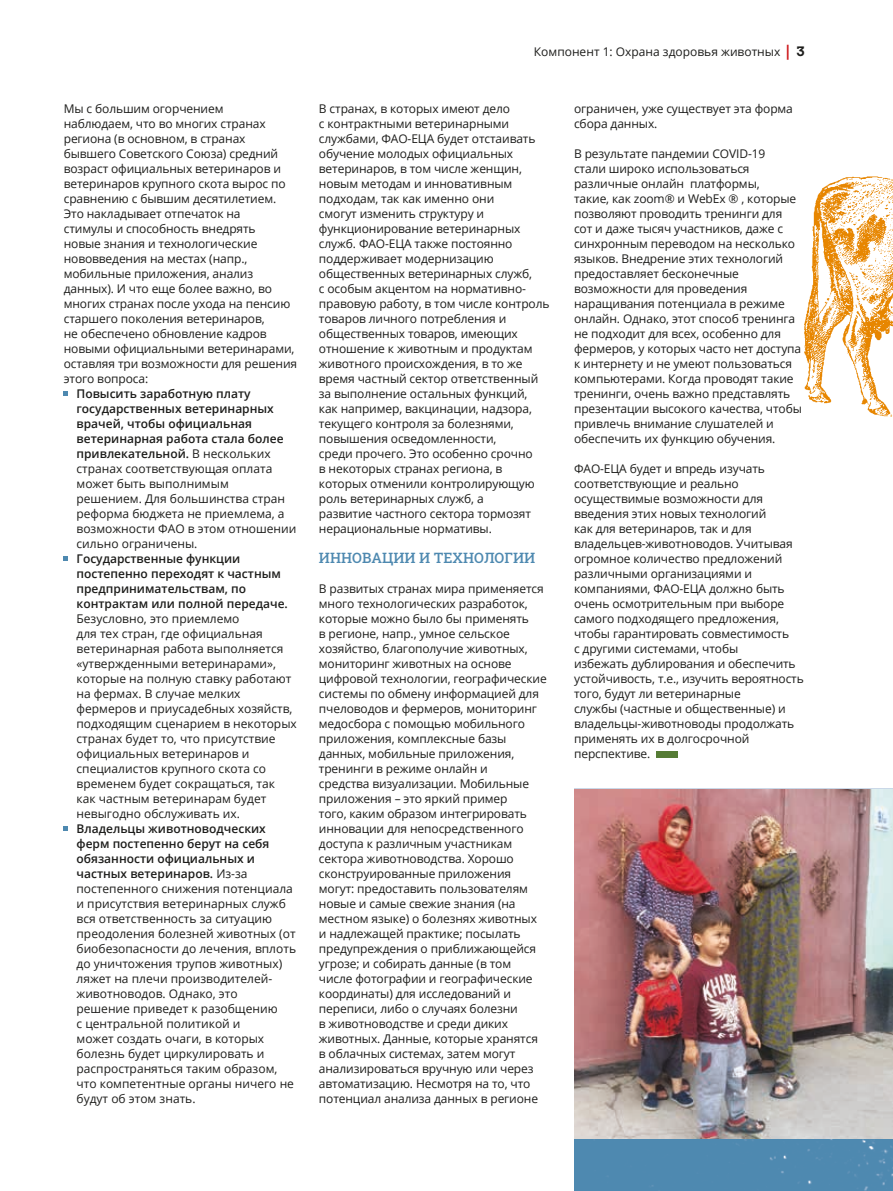
<style>
.page{position:relative;width:893px;height:1191px;background:#fff}
.page>*{position:absolute;margin:0;border:0;box-sizing:border-box;transform-origin:0 0}
.t1{font:500 14.25px "Roboto Slab";color:#4e89b0}
.t2{font:12px/15px "Open Sans";letter-spacing:-.01em;color:#1d1d1b}
.t3{font:600 12px/15px "Open Sans";color:#1d1d1b}
.s1{font-weight:600}
.s2{font-family:"Calvert MT Std";font-weight:700;font-size:15px;color:#cd171a}
.s3{font-family:"Calvert MT Std";font-weight:700;font-size:13.5px}
</style>
<div class="page">
<svg style="left:64px;top:391px;width:4px;height:5px"></svg>
<svg style="left:64px;top:556px;width:4px;height:5px"></svg>
<svg style="left:64px;top:826px;width:4px;height:5px"></svg>
<div style="left:657px;top:751px;width:21px;height:7px;background:#567c35"></div>
<img style="left:574px;top:789px;width:319px;height:351px">
<div style="left:574px;top:1140px;width:319px;height:51px;background:#4e89b0"></div>
<img style="left:804px;top:176px;width:89px;height:241px">
<p class="t2" style="left:64px;top:101px;width:235px">Мы с большим огорчением<br>наблюдаем, что во многих странах региона (в основном, в странах бывшего Советского Союза) средний возраст официальных ветеринаров и ветеринаров крупного скота вырос по сравнению с бывшим десятилетием.<br>Это накладывает отпечаток на<br>стимулы и способность внедрять<br>новые знания и технологические нововведения на местах (напр., мобильные приложения, анализ данных). И что еще более важно, во многих странах после ухода на пенсию старшего поколения ветеринаров,<br>не обеспечено обновление кадров новыми официальными ветеринарами, оставляя три возможности для решения этого вопроса:</p>
<p class="t2" style="left:77px;top:386px;width:221px"><span class="s1">Повысить заработную плату государственных ветеринарных врачей, чтобы официальная ветеринарная работа стала более привлекательной.</span> В нескольких странах соответствующая оплата может быть выполнимым решением. Для большинства стран реформа бюджета не приемлема, а возможности ФАО в этом отношении сильно ограничены.</p>
<p class="t3" style="left:77px;top:551px;width:213px">Государственные функции постепенно переходят к частным предпринимательствам, по контрактам или полной передаче.</p>
<p class="t2" style="left:77px;top:611px;width:222px">Безусловно, это приемлемо<br>для тех стран, где официальная ветеринарная работа выполняется «утвержденными ветеринарами», которые на полную ставку работают на фермах. В случае мелких фермеров и приусадебных хозяйств, подходящим сценарием в некоторых странах будет то, что присутствие официальных ветеринаров и специалистов крупного скота со временем будет сокращаться, так как частным ветеринарам будет невыгодно обслуживать их.</p>
<p class="t2" style="left:77px;top:821px;width:221px"><span class="s1">Владельцы животноводческих ферм постепенно берут на себя обязанности официальных и частных ветеринаров.</span> Из-за постепенного снижения потенциала и присутствия ветеринарных служб вся ответственность за ситуацию преодоления болезней животных (от биобезопасности до лечения, вплоть до уничтожения трупов животных) ляжет на плечи производителей&shy;животноводов. Однако, это<br>решение приведет к разобщению<br>с центральной политикой и<br>может создать очаги, в которых болезнь будет циркулировать и распространяться таким образом, что компетентные органы ничего не будут об этом знать.</p>
<p class="t2" style="left:534px;top:44px;width:272px">Компонент 1: Охрана здоровья животных <span class="s2">|</span> <span class="s3">3</span></p>
<p class="t2" style="left:319px;top:101px;width:232px">В странах, в которых имеют дело<br>с контрактными ветеринарными службами, ФАО-ЕЦА будет отстаивать обучение молодых официальных ветеринаров, в том числе женщин, новым методам и инновативным подходам, так как именно они<br>смогут изменить структуру и функционирование ветеринарных служб. ФАО-ЕЦА также постоянно поддерживает модернизацию общественных ветеринарных служб,<br>с особым акцентом на нормативно&shy;правовую работу, в том числе контроль товаров личного потребления и общественных товаров, имеющих отношение к животным и продуктам животного происхождения, в то же время частный сектор ответственный за выполнение остальных функций,<br>как например, вакцинации, надзора, текущего контроля за болезнями, повышения осведомленности,<br>среди прочего. Это особенно срочно<br>в некоторых странах региона, в которых отменили контролирующую роль ветеринарных служб, а<br>развитие частного сектора тормозят нерациональные нормативы.</p>
<p class="t1" style="left:319px;top:548px;width:218px">ИННОВАЦИИ И ТЕХНОЛОГИИ</p>
<p class="t2" style="left:319px;top:581px;width:229px">В развитых странах мира применяется много технологических разработок, которые можно было бы применять<br>в регионе, напр., умное сельское хозяйство, благополучие животных, мониторинг животных на основе цифровой технологии, географические системы по обмену информацией для пчеловодов и фермеров, мониторинг медосбора с помощью мобильного приложения, комплексные базы данных, мобильные приложения, тренинги в режиме онлайн и<br>средства визуализации. Мобильные приложения – это яркий пример<br>того, каким образом интегрировать инновации для непосредственного доступа к различным участникам сектора животноводства. Хорошо сконструированные приложения могут: предоставить пользователям новые и самые свежие знания (на местном языке) о болезнях животных и надлежащей практике; посылать предупреждения о приближающейся угрозе; и собирать данные (в том числе фотографии и географические координаты) для исследований и переписи, либо о случаях болезни<br>в животноводстве и среди диких животных. Данные, которые хранятся в облачных системах, затем могут анализироваться вручную или через автоматизацию. Несмотря на то, что потенциал анализа данных в регионе</p>
<p class="t2" style="left:574px;top:101px;width:220px">ограничен, уже существует эта форма сбора данных.</p>
<p class="t2" style="left:574px;top:146px;width:229px">В результате пандемии COVID-19<br>стали широко использоваться различные онлайн платформы,<br>такие, как zoom® и WebEx ® , которые позволяют проводить тренинги для сот и даже тысяч участников, даже с синхронным переводом на несколько языков. Внедрение этих технологий предоставляет бесконечные возможности для проведения наращивания потенциала в режиме онлайн. Однако, этот способ тренинга не подходит для всех, особенно для фермеров, у которых часто нет доступа к интернету и не умеют пользоваться компьютерами. Когда проводят такие тренинги, очень важно представлять презентации высокого качества, чтобы привлечь внимание слушателей и обеспечить их функцию обучения.</p>
<p class="t2" style="left:574px;top:461px;width:231px">ФАО-ЕЦА будет и впредь изучать соответствующие и реально осуществимые возможности для введения этих новых технологий<br>как для ветеринаров, так и для владельцев-животноводов. Учитывая огромное количество предложений различными организациями и компаниями, ФАО-ЕЦА должно быть очень осмотрительным при выборе самого подходящего предложения, чтобы гарантировать совместимость<br>с другими системами, чтобы<br>избежать дублирования и обеспечить устойчивость, т.е., изучить вероятность того, будут ли ветеринарные<br>службы (частные и общественные) и владельцы-животноводы продолжать применять их в долгосрочной перспективе.</p>
</div>
